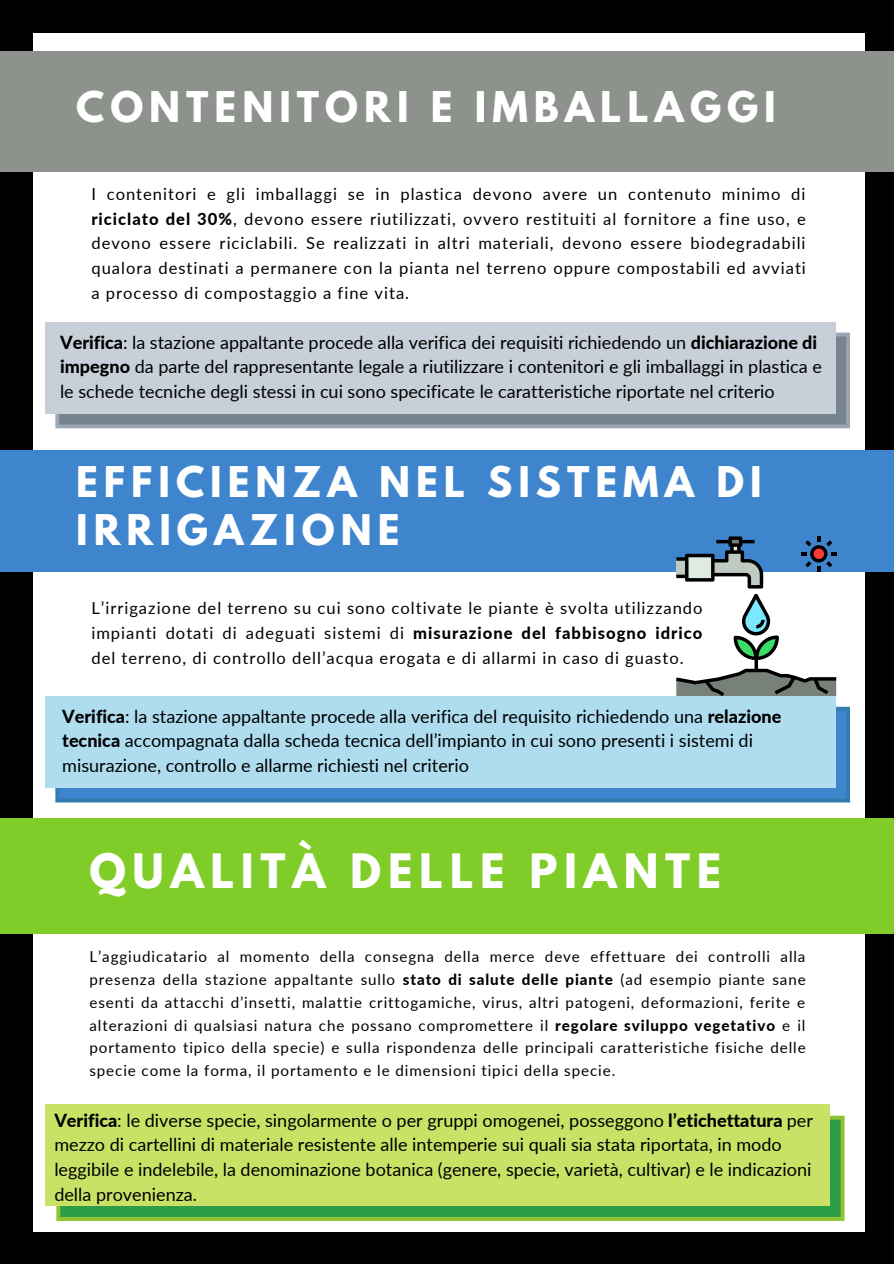
<style>
.page{position:relative;width:894px;height:1264px;background:#fff}
.page>*{position:absolute;margin:0;border:0;box-sizing:border-box;transform-origin:0 0}
.t1{font:700 42px "League Spartan";letter-spacing:.16em;color:#fff}
.t2{font:700 37.5px/47.2px "League Spartan";letter-spacing:.16em;color:#fff}
.t3{font:18px/24.8px "Lato";color:#000}
.t4{font:16.5px/24.8px "Lato";letter-spacing:.06em;color:#000;text-align:justify}
.t5{font:15.15px/22.8px "Lato";letter-spacing:.06em;color:#000;text-align:justify}
.s1{font-weight:800}
</style>
<div class="page">
<div style="left:0;top:0;width:893px;height:1263px;background:#000"></div>
<div style="left:34px;top:33px;width:830px;height:1198px;background:#fff"></div>
<div style="left:0;top:450px;width:893px;height:122px;background:#3e85ce"></div>
<div style="left:0;top:51px;width:893px;height:121px;background:#8d928c"></div>
<div style="left:0;top:818px;width:893px;height:115px;background:#80cc28"></div>
<svg style="left:676px;top:536px;width:159px;height:160px"></svg>
<svg style="left:55px;top:332px;width:794px;height:96px;background:#808c97"></svg>
<div style="left:45px;top:322px;width:790px;height:92px;background:#c7d0d8"></div>
<svg style="left:55px;top:706px;width:794px;height:96px;background:#4388c8"></svg>
<div style="left:45px;top:696px;width:790px;height:91px;background:#afddef"></div>
<svg style="left:56px;top:1115px;width:788px;height:105px;background:#4eaa46"></svg>
<div style="left:45px;top:1104px;width:784px;height:101px;background:#c9e265"></div>
<h2 class="t2" style="left:76px;top:88px;width:701px">CONTENITORI E IMBALLAGGI</h2>
<p class="t4" style="left:91px;top:181px;width:715px">I contenitori e gli imballaggi se in plastica devono avere un contenuto minimo di <span class="s1">riciclato del 30%</span>, devono essere riutilizzati, ovvero restituiti al fornitore a fine uso, e devono essere riciclabili. Se realizzati in altri materiali, devono essere biodegradabili qualora destinati a permanere con la pianta nel terreno oppure compostabili ed avviati a processo di compostaggio a fine vita.</p>
<p class="t3" style="left:60px;top:329px;width:763px"><span class="s1">Verifica</span>: la stazione appaltante procede alla verifica dei requisiti richiedendo un <span class="s1">dichiarazione di impegno</span> da parte del rappresentante legale a riutilizzare i contenitori e gli imballaggi in plastica e le schede tecniche degli stessi in cui sono specificate le caratteristiche riportate nel criterio</p>
<h2 class="t2" style="left:76px;top:463px;width:686px">EFFICIENZA NEL SISTEMA DI<br>IRRIGAZIONE</h2>
<p class="t4" style="left:91px;top:595px;width:612px">L’irrigazione del terreno su cui sono coltivate le piante è svolta utilizzando impianti dotati di adeguati sistemi di <span class="s1">misurazione del fabbisogno idrico </span>del terreno, di controllo dell’acqua erogata e di allarmi in caso di guasto.</p>
<p class="t3" style="left:62px;top:703px;width:720px"><span class="s1">Verifica</span>: la stazione appaltante procede alla verifica del requisito richiedendo una <span class="s1">relazione tecnica</span> accompagnata dalla scheda tecnica dell’impianto in cui sono presenti i sistemi di misurazione, controllo e allarme richiesti nel criterio</p>
<h1 class="t1" style="left:89px;top:849px;width:633px">QUALITÀ DELLE PIANTE</h1>
<p class="t5" style="left:89px;top:945px;width:717px">L’aggiudicatario al momento della consegna della merce deve effettuare dei controlli alla presenza della stazione appaltante sullo <span class="s1">stato di salute delle piante</span> (ad esempio piante sane esenti da attacchi d’insetti, malattie crittogamiche, virus, altri patogeni, deformazioni, ferite e alterazioni di qualsiasi natura che possano compromettere il <span class="s1">regolare sviluppo vegetativo</span> e il portamento tipico della specie) e sulla rispondenza delle principali caratteristiche fisiche delle specie come la forma, il portamento e le dimensioni tipici della specie.</p>
<p class="t3" style="left:54px;top:1107px;width:760px"><span class="s1">Verifica</span>: le diverse specie, singolarmente o per gruppi omogenei, posseggono <span class="s1">l’etichettatura</span> per mezzo di cartellini di materiale resistente alle intemperie sui quali sia stata riportata, in modo leggibile e indelebile, la denominazione botanica (genere, specie, varietà, cultivar) e le indicazioni della provenienza.</p>
</div>
